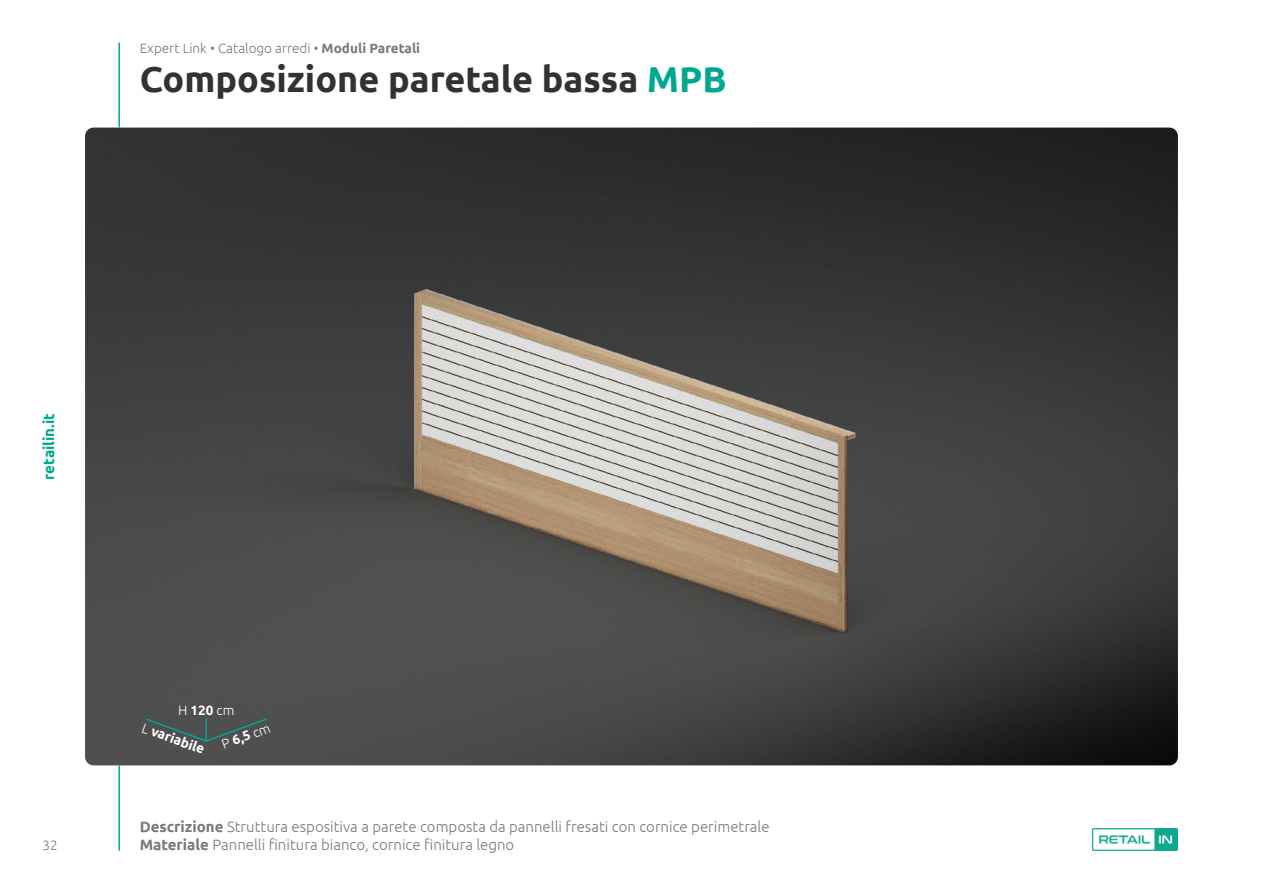
<style>
.page{position:relative;width:1263px;height:893px;background:#fff}
.page>*{position:absolute;margin:0;border:0;box-sizing:border-box;transform-origin:0 0}
.t1{font:700 36px "Ubuntu";color:#333232}
.t2{font:300 15px/18px "Ubuntu";color:#7a7a7a}
.t3{font:700 15px "Ubuntu";color:#00a890}
.t4{font:300 13.5px "Ubuntu";color:#7a7a7a}
.t5{font:300 13.5px "Ubuntu";color:#fff}
.t6{font:700 13.5px "Ubuntu";color:#fff}
.s1{font-weight:700}
.s2{color:#00a890}
.s3{font-weight:300}
</style>
<div class="page">
<img style="left:1093px;top:828px;width:85px;height:22px">
<img style="left:85px;top:128px;width:1093px;height:637px">
<hr style="left:118px;top:765px;width:2px;height:85px;background:#00a890">
<hr style="left:118px;top:43px;width:2px;height:85px;background:#00a890">
<svg style="left:144px;top:717px;width:124px;height:26px;background:#495553"></svg>
<p class="t4" style="left:140px;top:40px;width:282px">Expert Link • Catalogo arredi • <span class="s1">Moduli Paretali</span></p>
<h1 class="t1" style="left:140px;top:57px;width:588px">Composizione paretale bassa <span class="s2">MPB</span></h1>
<p class="t3" style="left:40px;top:480px;width:68px;rotate:-90deg">retailin.it</p>
<p class="t4" style="left:43px;top:837px;width:17px">32</p>
<p class="t5" style="left:178px;top:702px;width:58px">H <span class="s1">120</span> cm</p>
<p class="t6" style="left:145px;top:719px;width:67px;rotate:20deg"><span class="s3">L</span> variabile</p>
<p class="t5" style="left:219px;top:737px;width:52px;rotate:-20deg">P <span class="s1">6,5</span> cm</p>
<p class="t2" style="left:140px;top:818px;width:631px"><span class="s1">Descrizione</span> Struttura espositiva a parete composta da pannelli fresati con cornice perimetrale<br><span class="s1">Materiale</span> Pannelli finitura bianco, cornice finitura legno</p>
</div>
